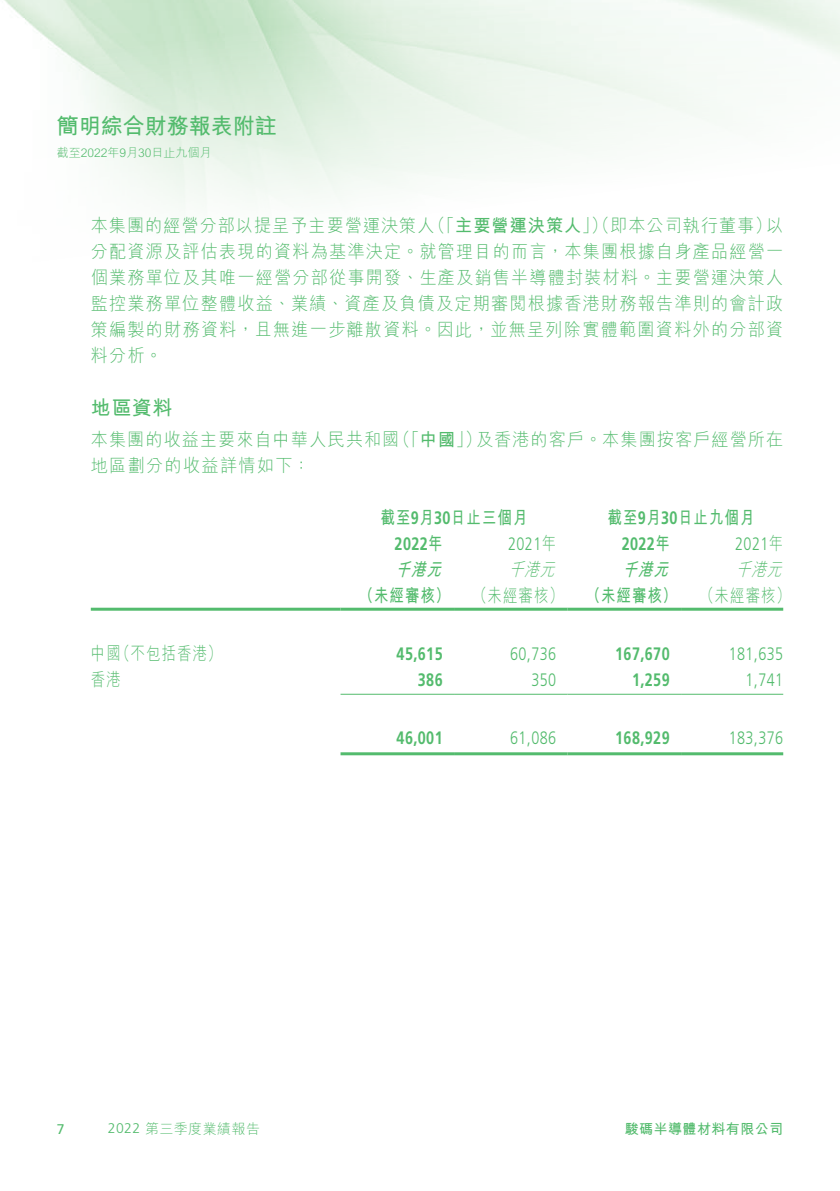
<style>
.page{position:relative;width:840px;height:1191px;background:#fff}
.page>*{position:absolute;margin:0;border:0;box-sizing:border-box;transform-origin:0 0}
.t1{font:700 22px "M Hei HK";color:#53bb6d}
.t2{font:700 20px "M Hei HK";color:#53bb6d}
.t3{font:300 18px/26px "M Hei HK";letter-spacing:.075em;color:#53bb6d;text-align:justify;scale:.95 1}
.t4{font:700 18px "Frutiger LT Std";letter-spacing:.03em;color:#53bb6d;scale:.8 1}
.t5{font:300 18px "Frutiger LT Std";letter-spacing:.03em;color:#53bb6d;scale:.8 1}
.t6{font:700 18px "M Hei HK";letter-spacing:.08em;color:#53bb6d;scale:.8 1}
.t7{font:300 18px "M Hei HK";letter-spacing:.075em;color:#53bb6d;scale:.8 1}
.t8{font:italic 700 18px "M Hei HK";color:#53bb6d;scale:.8 1}
.t9{font:italic 300 18px "M Hei HK";color:#53bb6d;scale:.8 1}
.t10{font:300 14px "M Hei HK";letter-spacing:.03em;color:#53bb6d}
.t11{font:700 14px "M Hei HK";letter-spacing:.03em;color:#53bb6d}
.t12{font:14px "Frutiger LT Std";color:#53bb6d}
.t13{font:300 12px "M Hei HK";color:#53bb6d}
.s1{font-weight:700}
.s2{font-family:"Frutiger LT Std"}
.s3{font-family:"M Hei HK"}
</style>
<div class="page">
<hr style="left:91px;top:607px;width:249px;height:3px;background:#53bb6d">
<hr style="left:340px;top:607px;width:114px;height:3px;background:#53bb6d">
<hr style="left:454px;top:607px;width:113px;height:3px;background:#53bb6d">
<hr style="left:567px;top:607px;width:113px;height:3px;background:#53bb6d">
<hr style="left:680px;top:607px;width:102px;height:3px;background:#53bb6d">
<hr style="left:340px;top:693px;width:114px;height:1px;background:#53bb6d">
<hr style="left:454px;top:693px;width:113px;height:1px;background:#53bb6d">
<hr style="left:567px;top:693px;width:113px;height:1px;background:#53bb6d">
<hr style="left:680px;top:693px;width:102px;height:1px;background:#53bb6d">
<hr style="left:340px;top:752px;width:114px;height:3px;background:#53bb6d">
<hr style="left:454px;top:752px;width:113px;height:3px;background:#53bb6d">
<hr style="left:567px;top:752px;width:113px;height:3px;background:#53bb6d">
<hr style="left:680px;top:752px;width:102px;height:3px;background:#53bb6d">
<p class="t1" style="left:57px;top:110px;width:221px">簡明綜合財務報表附註</p>
<p class="t13" style="left:57px;top:144px;width:156px">截至2022年9月30日止九個月</p>
<p class="t3" style="left:91px;top:211px;width:730px">本集團的經營分部以提呈予主要營運決策人（「<span class="s1">主要營運決策人</span>」）（即本公司執行董事）以分配資源及評估表現的資料為基準決定。就管理目的而言，本集團根據自身產品經營一個業務單位及其唯一經營分部從事開發、生產及銷售半導體封裝材料。主要營運決策人監控業務單位整體收益、業績、資產及負債及定期審閱根據香港財務報告準則的會計政策編製的財務資料，且無進一步離散資料。因此，並無呈列除實體範圍資料外的分部資料分析。</p>
<p class="t2" style="left:91px;top:393px;width:83px">地區資料</p>
<p class="t3" style="left:91px;top:426px;width:730px">本集團的收益主要來自中華人民共和國（「<span class="s1">中國</span>」）及香港的客戶。本集團按客戶經營所在地區劃分的收益詳情如下：</p>
<p class="t6" style="left:380px;top:504px;width:185px">截至<span class="s2">9</span>月<span class="s2">30</span>日止三個月</p>
<p class="t6" style="left:607px;top:504px;width:185px">截至<span class="s2">9</span>月<span class="s2">30</span>日止九個月</p>
<p class="t4" style="left:394px;top:533px;width:62px">2022<span class="s3">年</span></p>
<p class="t5" style="left:508px;top:534px;width:62px">2021<span class="s3">年</span></p>
<p class="t4" style="left:621px;top:533px;width:62px">2022<span class="s3">年</span></p>
<p class="t5" style="left:734px;top:534px;width:62px">2021<span class="s3">年</span></p>
<p class="t8" style="left:395px;top:556px;width:66px">千港元</p>
<p class="t9" style="left:508px;top:557px;width:66px">千港元</p>
<p class="t8" style="left:622px;top:556px;width:66px">千港元</p>
<p class="t9" style="left:735px;top:557px;width:66px">千港元</p>
<p class="t6" style="left:359px;top:582px;width:115px">（未經審核）</p>
<p class="t7" style="left:472px;top:583px;width:115px">（未經審核）</p>
<p class="t6" style="left:586px;top:582px;width:115px">（未經審核）</p>
<p class="t7" style="left:699px;top:583px;width:115px">（未經審核）</p>
<p class="t7" style="left:91px;top:641px;width:165px">中國（不包括香港）</p>
<p class="t4" style="left:396px;top:643px;width:59px">45,615</p>
<p class="t5" style="left:510px;top:644px;width:59px">60,736</p>
<p class="t4" style="left:615px;top:643px;width:70px">167,670</p>
<p class="t5" style="left:728px;top:644px;width:70px">181,635</p>
<p class="t7" style="left:91px;top:667px;width:39px">香港</p>
<p class="t4" style="left:417px;top:669px;width:33px">386</p>
<p class="t5" style="left:531px;top:670px;width:33px">350</p>
<p class="t4" style="left:631px;top:669px;width:49px">1,259</p>
<p class="t5" style="left:745px;top:670px;width:49px">1,741</p>
<p class="t4" style="left:396px;top:727px;width:59px">46,001</p>
<p class="t5" style="left:510px;top:728px;width:59px">61,086</p>
<p class="t4" style="left:615px;top:727px;width:70px">168,929</p>
<p class="t5" style="left:728px;top:728px;width:70px">183,376</p>
<p class="t12" style="left:57px;top:1120px;width:9px">7</p>
<p class="t10" style="left:108px;top:1119px;width:154px"><span class="s2">2022</span> 第三季度業績報告</p>
<p class="t11" style="left:624px;top:1118px;width:160px">駿碼半導體材料有限公司</p>
</div>
